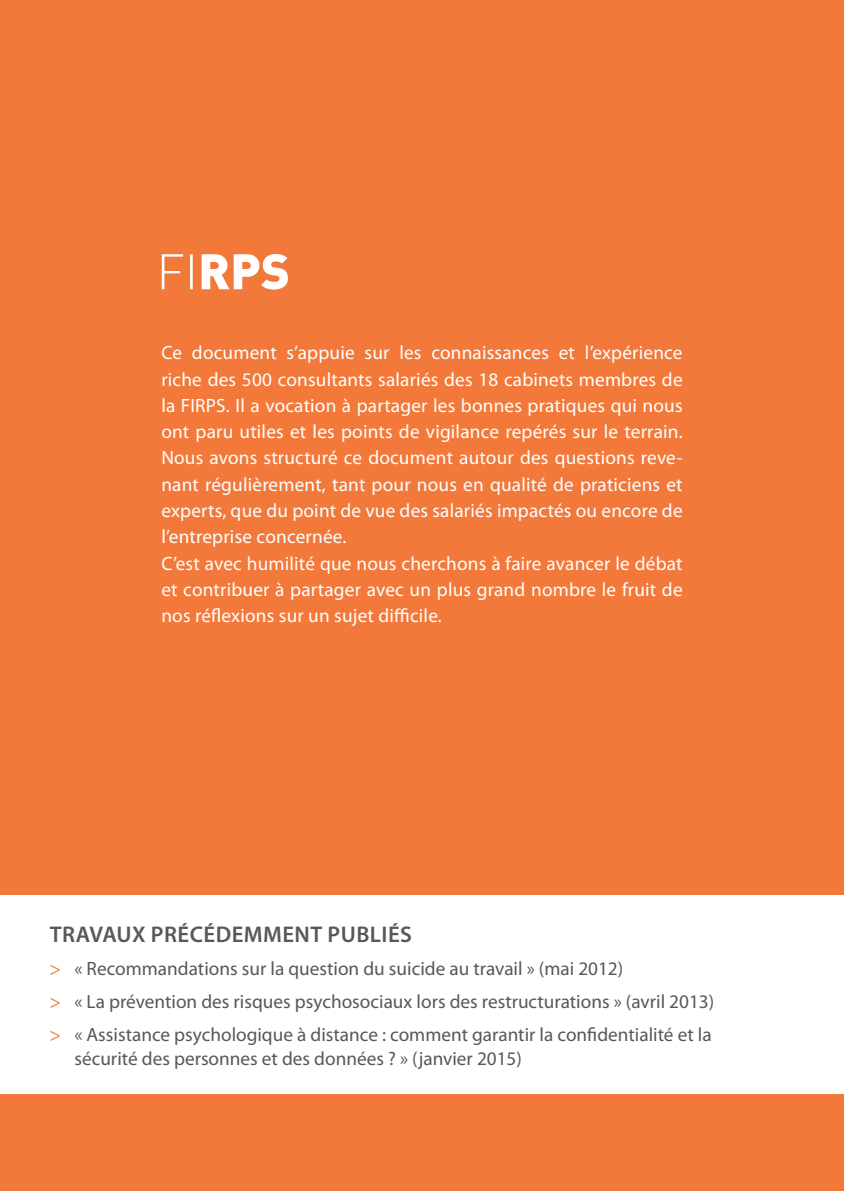
<style>
.page{position:relative;width:844px;height:1191px;background:#fff}
.page>*{position:absolute;margin:0;border:0;box-sizing:border-box;transform-origin:0 0}
.t1{font:600 22.75px "Myriad Pro";letter-spacing:.02em;color:#57585a}
.t2{font:19.25px/26.2px "Myriad Pro";letter-spacing:.01em;color:#fff}
.t3{font:19.25px/33.1px "Myriad Pro";color:#57585a}
.s1{color:#f3793b}
</style>
<div class="page">
<div style="left:0;top:0;width:843px;height:1191px;background:#f3793b"></div>
<svg style="left:162px;top:254px;width:126px;height:35px"></svg>
<div style="left:0;top:895px;width:843px;height:199px;background:#fff"></div>
<p class="t2" style="left:161px;top:339px;width:522px">Ce document s’appuie sur les connaissances et l’expérience riche des 500 consultants salariés des 18 cabinets membres de la FIRPS. Il a vocation à partager les bonnes pratiques qui nous ont paru utiles et les points de vigilance repérés sur le terrain.<br>Nous avons structuré ce document autour des questions reve&shy;nant régulièrement, tant pour nous en qualité de praticiens et experts, que du point de vue des salariés impactés ou encore de l’entreprise concernée.<br>C’est avec humilité que nous cherchons à faire avancer le débat et contribuer à partager avec un plus grand nombre le fruit de nos réflexions sur un sujet difficile.</p>
<p class="t1" style="left:50px;top:920px;width:361px">TRAVAUX PRÉCÉDEMMENT PUBLIÉS</p>
<p class="t3" style="left:50px;top:952px;width:666px"><span class="s1">&gt;</span> « Recommandations sur la question du suicide au travail » (mai 2012)<br><span class="s1">&gt;</span> « La prévention des risques psychosociaux lors des restructurations » (avril 2013) <span class="s1">&gt;</span> « Assistance psychologique à distance : comment garantir la confidentialité et la</p>
<p class="t3" style="left:74px;top:1041px;width:449px">sécurité des personnes et des données ? » (janvier 2015)</p>
</div>
